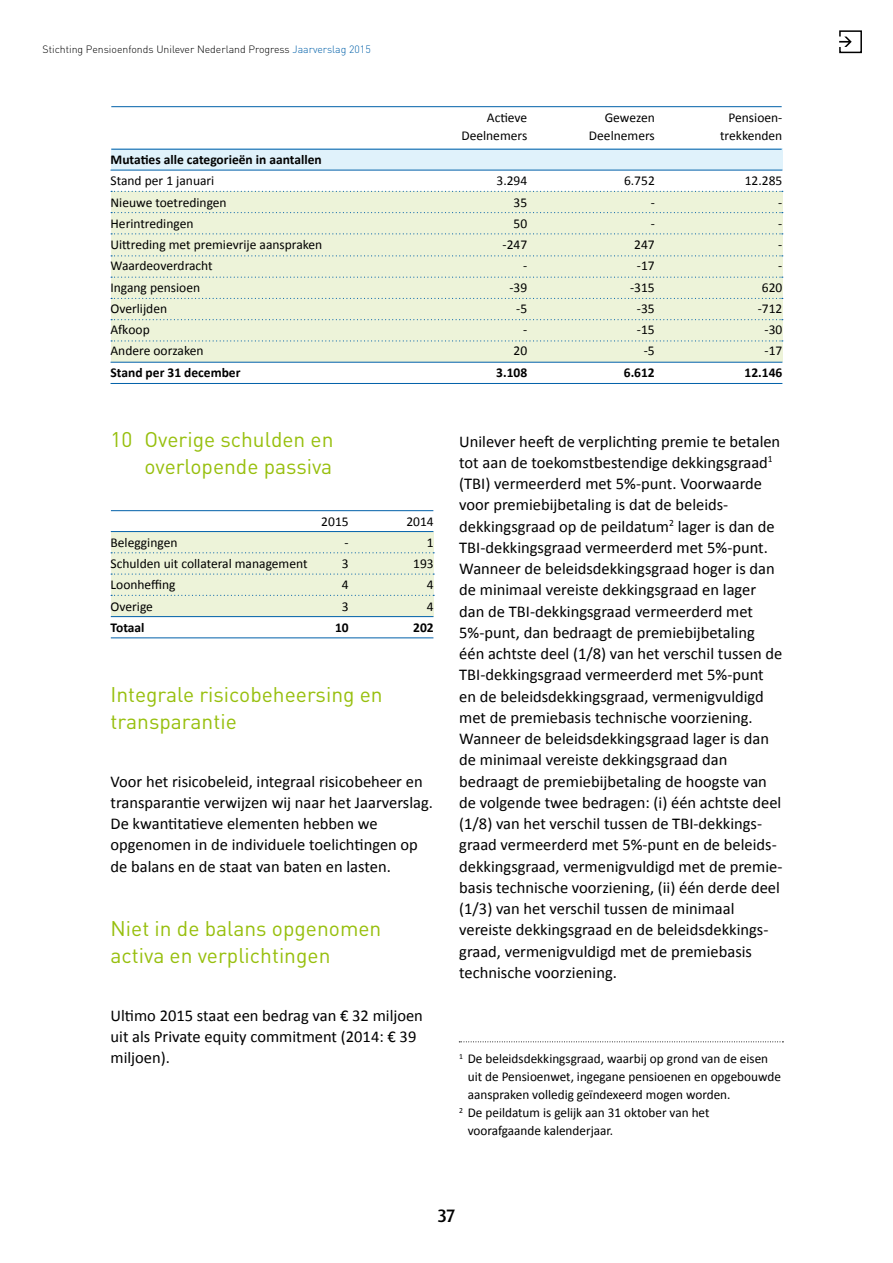
<style>
.page{position:relative;width:893px;height:1263px;background:#fff}
.page>*{position:absolute;margin:0;border:0;box-sizing:border-box;transform-origin:0 0}
.t1{font:21px/27px "DIN";color:#97bf0d}
.t2{font:500 18px "Dax Pro";color:#000}
.t3{font:16.5px/21.3px "Calibri";color:#000}
.t4{font:13.5px "Calibri";color:#000}
.t5{font:700 13.5px "Calibri";color:#000}
.t6{font:300 10.5px "DIN";color:#000}
.s1{color:#0060a9}
</style>
<div class="page">
<svg style="left:839px;top:30px;width:23px;height:24px"></svg>
<div style="left:111px;top:532px;width:322px;height:85px;background:#edf3d9"></div>
<hr style="left:111px;top:510px;width:322px;height:1px;background:#0060a9">
<hr style="left:111px;top:531px;width:322px;height:1px;background:#0060a9">
<hr style="left:111px;top:616px;width:322px;height:1px;background:#0060a9">
<hr style="left:111px;top:637px;width:322px;height:1px;background:#0060a9">
<svg style="left:111px;top:552px;width:323px;height:1px"></svg>
<svg style="left:111px;top:573px;width:323px;height:2px"></svg>
<svg style="left:111px;top:595px;width:323px;height:1px"></svg>
<div style="left:111px;top:149px;width:671px;height:21px;background:#e0f2fb"></div>
<div style="left:111px;top:191px;width:671px;height:170px;background:#edf3d9"></div>
<hr style="left:111px;top:149px;width:671px;height:1px;background:#0060a9">
<hr style="left:111px;top:106px;width:671px;height:1px;background:#0060a9">
<hr style="left:111px;top:170px;width:671px;height:1px;background:#0060a9">
<hr style="left:111px;top:362px;width:671px;height:1px;background:#0060a9">
<hr style="left:111px;top:383px;width:671px;height:1px;background:#0060a9">
<svg style="left:111px;top:191px;width:672px;height:1px"></svg>
<svg style="left:111px;top:212px;width:672px;height:1px"></svg>
<svg style="left:111px;top:233px;width:672px;height:1px"></svg>
<svg style="left:111px;top:255px;width:672px;height:1px"></svg>
<svg style="left:111px;top:277px;width:672px;height:1px"></svg>
<svg style="left:111px;top:298px;width:672px;height:1px"></svg>
<svg style="left:111px;top:319px;width:672px;height:1px"></svg>
<svg style="left:111px;top:340px;width:672px;height:1px"></svg>
<svg style="left:459px;top:1041px;width:324px;height:1px"></svg>
<p class="t6" style="left:43px;top:43px;width:330px">Stichting Pensioenfonds Unilever Nederland Progress <span class="s1">Jaarverslag 2015</span></p>
<p class="t4" style="left:487px;top:109px;width:42px">Actieve</p>
<p class="t4" style="left:605px;top:109px;width:52px">Gewezen</p>
<p class="t4" style="left:728px;top:109px;width:55px">Pensioen-</p>
<p class="t4" style="left:461px;top:127px;width:67px">Deelnemers</p>
<p class="t4" style="left:589px;top:127px;width:67px">Deelnemers</p>
<p class="t4" style="left:720px;top:127px;width:64px">trekkenden</p>
<p class="t5" style="left:111px;top:151px;width:213px">Mutaties alle categorieën in aantallen</p>
<p class="t4" style="left:111px;top:172px;width:105px">Stand per 1 januari</p>
<p class="t4" style="left:496px;top:172px;width:32px">3.294</p>
<p class="t4" style="left:624px;top:172px;width:32px">6.752</p>
<p class="t4" style="left:745px;top:172px;width:39px">12.285</p>
<p class="t4" style="left:111px;top:194px;width:118px">Nieuwe toetredingen</p>
<p class="t4" style="left:514px;top:194px;width:15px">35</p>
<p class="t4" style="left:651px;top:194px;width:6px">-</p>
<p class="t4" style="left:778px;top:194px;width:6px">-</p>
<p class="t4" style="left:111px;top:215px;width:84px">Herintredingen</p>
<p class="t4" style="left:514px;top:215px;width:15px">50</p>
<p class="t4" style="left:651px;top:215px;width:6px">-</p>
<p class="t4" style="left:778px;top:215px;width:6px">-</p>
<p class="t4" style="left:111px;top:236px;width:213px">Uittreding met premievrije aanspraken</p>
<p class="t4" style="left:503px;top:236px;width:26px">-247</p>
<p class="t4" style="left:634px;top:236px;width:22px">247</p>
<p class="t4" style="left:778px;top:236px;width:6px">-</p>
<p class="t4" style="left:110px;top:258px;width:104px">Waardeoverdracht</p>
<p class="t4" style="left:523px;top:258px;width:6px">-</p>
<p class="t4" style="left:637px;top:258px;width:19px">-17</p>
<p class="t4" style="left:778px;top:258px;width:6px">-</p>
<p class="t4" style="left:110px;top:279px;width:91px">Ingang pensioen</p>
<p class="t4" style="left:509px;top:279px;width:19px">-39</p>
<p class="t4" style="left:630px;top:279px;width:26px">-315</p>
<p class="t4" style="left:762px;top:279px;width:22px">620</p>
<p class="t4" style="left:110px;top:300px;width:58px">Overlijden</p>
<p class="t4" style="left:516px;top:300px;width:12px">-5</p>
<p class="t4" style="left:637px;top:300px;width:19px">-35</p>
<p class="t4" style="left:758px;top:300px;width:26px">-712</p>
<p class="t4" style="left:110px;top:321px;width:41px">Afkoop</p>
<p class="t4" style="left:523px;top:321px;width:6px">-</p>
<p class="t4" style="left:637px;top:321px;width:19px">-15</p>
<p class="t4" style="left:764px;top:321px;width:19px">-30</p>
<p class="t4" style="left:110px;top:343px;width:95px">Andere oorzaken</p>
<p class="t4" style="left:513px;top:343px;width:15px">20</p>
<p class="t4" style="left:644px;top:343px;width:12px">-5</p>
<p class="t4" style="left:764px;top:343px;width:19px">-17</p>
<p class="t5" style="left:110px;top:364px;width:132px">Stand per 31 december</p>
<p class="t5" style="left:496px;top:364px;width:32px">3.108</p>
<p class="t5" style="left:624px;top:364px;width:32px">6.612</p>
<p class="t5" style="left:744px;top:364px;width:39px">12.146</p>
<p class="t1" style="left:111px;top:425px;width:224px;text-align:right">10 Overige schulden en overlopende passiva</p>
<p class="t4" style="left:321px;top:513px;width:29px">2015</p>
<p class="t4" style="left:406px;top:513px;width:29px">2014</p>
<p class="t4" style="left:111px;top:534px;width:68px">Beleggingen</p>
<p class="t4" style="left:345px;top:534px;width:6px">-</p>
<p class="t4" style="left:427px;top:534px;width:8px">1</p>
<p class="t4" style="left:111px;top:555px;width:199px">Schulden uit collateral management</p>
<p class="t4" style="left:342px;top:555px;width:8px">3</p>
<p class="t4" style="left:413px;top:555px;width:22px">193</p>
<p class="t4" style="left:111px;top:576px;width:67px">Loonheffing</p>
<p class="t4" style="left:342px;top:576px;width:8px">4</p>
<p class="t4" style="left:427px;top:576px;width:8px">4</p>
<p class="t4" style="left:111px;top:598px;width:44px">Overige</p>
<p class="t4" style="left:342px;top:598px;width:8px">3</p>
<p class="t4" style="left:427px;top:598px;width:8px">4</p>
<p class="t5" style="left:111px;top:619px;width:35px">Totaal</p>
<p class="t5" style="left:335px;top:619px;width:15px">10</p>
<p class="t5" style="left:413px;top:619px;width:22px">202</p>
<p class="t1" style="left:111px;top:680px;width:274px">Integrale risicobeheersing en transparantie</p>
<p class="t3" style="left:111px;top:770px;width:324px">Voor het risicobeleid, integraal risicobeheer en transparantie verwijzen wij naar het Jaarverslag.<br>De kwantitatieve elementen hebben we opgenomen in de individuele toelichtingen op de balans en de staat van baten en lasten.</p>
<p class="t1" style="left:111px;top:914px;width:272px">Niet in de balans opgenomen activa en verplichtingen</p>
<p class="t3" style="left:111px;top:1004px;width:314px">Ultimo 2015 staat een bedrag van € 32 miljoen uit als Private equity commitment (2014: € 39 miljoen).</p>
<p class="t3" style="left:459px;top:430px;width:325px">Unilever heeft de verplichting premie te betalen tot aan de toekomstbestendige dekkingsgraad<sup>1 </sup>(TBI) vermeerderd met 5%-punt. Voorwaarde voor premiebijbetaling is dat de beleids&shy;dekkingsgraad op de peildatum<sup>2</sup> lager is dan de TBI-dekkingsgraad vermeerderd met 5%-punt.<br>Wanneer de beleidsdekkingsgraad hoger is dan de minimaal vereiste dekkingsgraad en lager dan de TBI-dekkingsgraad vermeerderd met 5%-punt, dan bedraagt de premiebijbetaling één achtste deel (1/8) van het verschil tussen de TBI-dekkingsgraad vermeerderd met 5%-punt en de beleidsdekkingsgraad, vermenigvuldigd met de premiebasis technische voorziening.<br>Wanneer de beleidsdekkingsgraad lager is dan de minimaal vereiste dekkingsgraad dan bedraagt de premiebijbetaling de hoogste van de volgende twee bedragen: (i) één achtste deel (1/8) van het verschil tussen de TBI-dekkings&shy;graad vermeerderd met 5%-punt en de beleids&shy;dekkingsgraad, vermenigvuldigd met de premie&shy;basis technische voorziening, (ii) één derde deel (1/3) van het verschil tussen de minimaal vereiste dekkingsgraad en de beleidsdekkings&shy;graad, vermenigvuldigd met de premiebasis technische voorziening.</p>
<p class="t4" style="left:459px;top:1050px;width:310px"><sup>1</sup> De beleidsdekkingsgraad, waarbij op grond van de eisen</p>
<p class="t4" style="left:468px;top:1068px;width:315px">uit de Pensioenwet, ingegane pensioenen en opgebouwde</p>
<p class="t4" style="left:468px;top:1086px;width:264px">aanspraken volledig geïndexeerd mogen worden.</p>
<p class="t4" style="left:459px;top:1104px;width:252px"><sup>2</sup> De peildatum is gelijk aan 31 oktober van het</p>
<p class="t4" style="left:468px;top:1122px;width:147px">voorafgaande kalenderjaar.</p>
<p class="t2" style="left:438px;top:1204px;width:19px">37</p>
</div>
